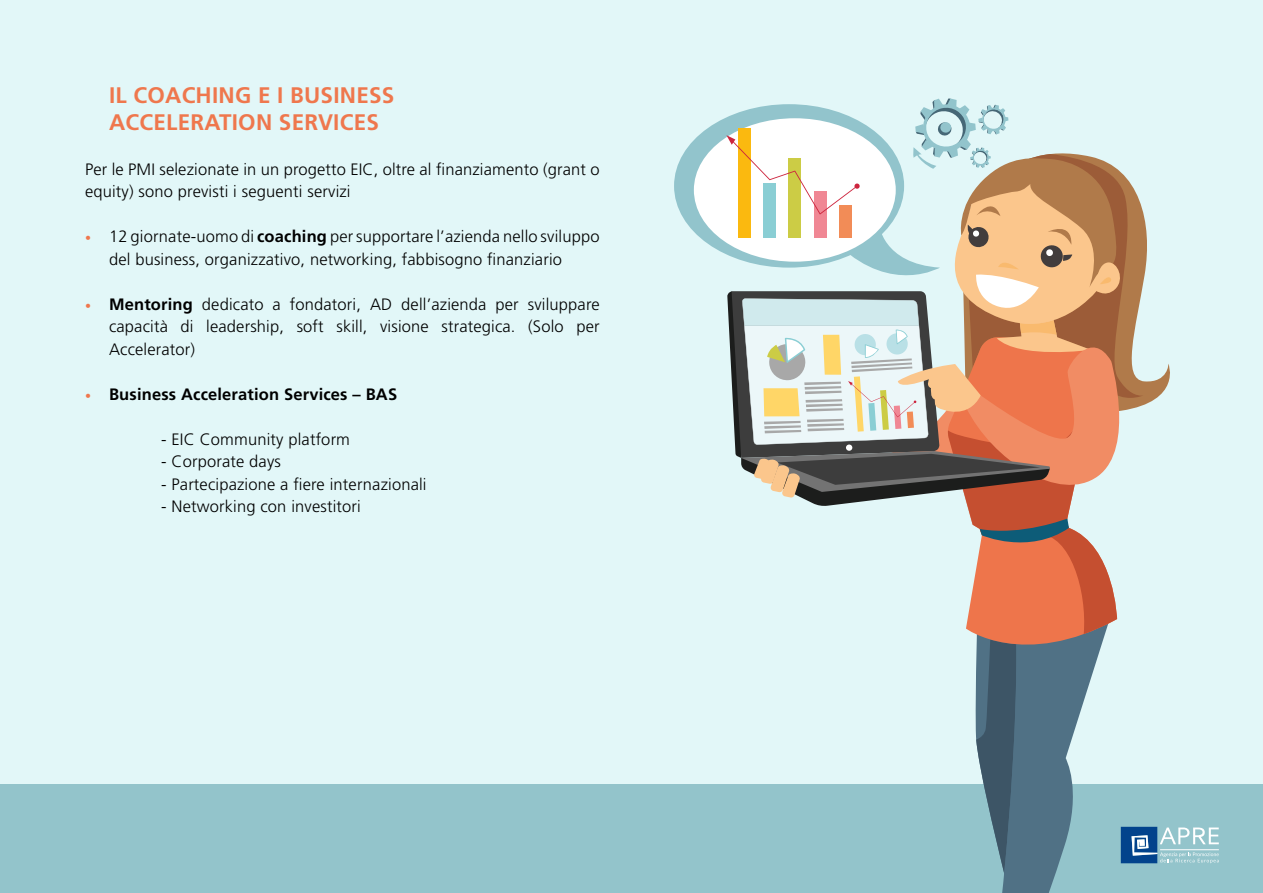
<style>
.page{position:relative;width:1263px;height:893px;background:#e2f7f8}
.page>*{position:absolute;margin:0;border:0;box-sizing:border-box;transform-origin:0 0}
.t1{font:700 22.5px/27px "Frutiger";letter-spacing:.01em;color:#ef774d}
.t2{font:300 16.5px/22.5px "Frutiger";letter-spacing:.01em;color:#000}
.t3{font:700 16.5px "Frutiger";letter-spacing:.01em;color:#000}
.s1{font-size:12px;color:#ef774d}
.s2{font-weight:700}
.s3{font-weight:300;font-size:12px;color:#ef774d}
</style>
<div class="page">
<div style="left:0;top:784px;width:1263px;height:109px;background:#93c4cb"></div>
<div style="left:674px;top:104px;width:230px;height:164px;background:#92c4cc;border-radius:50%"></div>
<div style="left:694px;top:118px;width:202px;height:144px;background:#fff;border-radius:50%"></div>
<svg style="left:726px;top:98px;width:493px;height:795px"></svg>
<h1 class="t1" style="left:109px;top:81px;width:287px">IL COACHING E I BUSINESS<br>ACCELERATION SERVICES</h1>
<p class="t2" style="left:85px;top:158px;width:516px">Per le PMI selezionate in un progetto EIC, oltre al finanziamento (grant o equity) sono previsti i seguenti servizi</p>
<p class="t2" style="left:109px;top:225px;width:492px;text-indent:-24px"><span class="s1">•</span> 12 giornate-uomo di <span class="s2">coaching</span> per supportare l’azienda nello sviluppo del business, organizzativo, networking, fabbisogno finanziario</p>
<p class="t2" style="left:109px;top:293px;width:492px;text-align:justify;text-indent:-24px"><span class="s1">•</span> <span class="s2">Mentoring</span> dedicato a fondatori, AD dell’azienda per sviluppare capacità di leadership, soft skill, visione strategica. (Solo per Accelerator)</p>
<p class="t3" style="left:85px;top:384px;width:314px"><span class="s3">•</span> Business Acceleration Services – BAS</p>
<p class="t2" style="left:161px;top:428px;width:190px">- EIC Community platform</p>
<p class="t2" style="left:161px;top:450px;width:121px">- Corporate days</p>
<p class="t2" style="left:161px;top:473px;width:267px">- Partecipazione a fiere internazionali</p>
<p class="t2" style="left:161px;top:495px;width:201px">- Networking con investitori</p>
</div>
